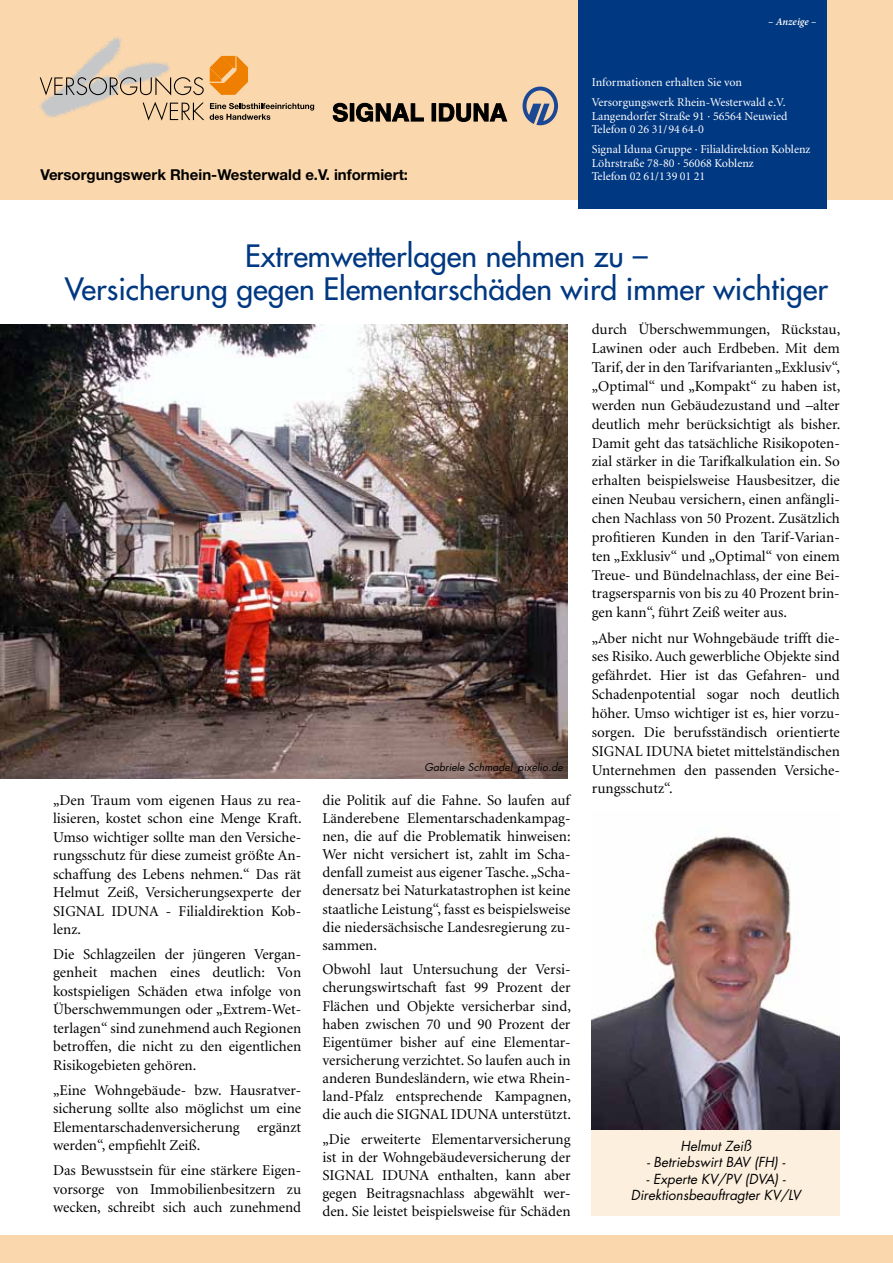
<style>
.page{position:relative;width:893px;height:1263px;background:#fff}
.page>*{position:absolute;margin:0;border:0;box-sizing:border-box;transform-origin:0 0}
.t1{font:30px/33px "Futura LT";color:#003882;text-align:center}
.t2{font:15px/18.9px "Minion LT";color:#000;text-align:justify}
.t3{font:700 15px "Helvetica Neue LT";color:#000}
.t4{font:italic 13.5px/16.2px "Futura LT";color:#000;text-align:center}
.t5{font:12px/13.5px "Minion LT";color:#fff}
.t6{font:italic 10.5px "Futura LT";color:#000}
.t7{font:italic 600 10.5px "Minion Pro";color:#fff}
</style>
<div class="page">
<div style="left:592px;top:1123px;width:248px;height:93px;background:#fdefde"></div>
<div style="left:0;top:0;width:893px;height:200px;background:#fad7ac"></div>
<img style="left:39px;top:37px;width:131px;height:81px">
<svg style="left:40px;top:77px;width:164px;height:18px"></svg>
<svg style="left:143px;top:102px;width:61px;height:19px"></svg>
<svg style="left:210px;top:103px;width:104px;height:17px"></svg>
<svg style="left:210px;top:56px;width:38px;height:38px"></svg>
<svg style="left:333px;top:103px;width:15px;height:19px"></svg>
<div style="left:350px;top:104px;width:4px;height:17px;border:1px solid #000"></div>
<svg style="left:356px;top:103px;width:68px;height:19px"></svg>
<div style="left:432px;top:104px;width:4px;height:17px;border:1px solid #000"></div>
<svg style="left:439px;top:104px;width:68px;height:18px"></svg>
<svg style="left:523px;top:87px;width:35px;height:38px"></svg>
<div style="left:578px;top:0;width:249px;height:208px;background:#003882"></div>
<div style="left:0;top:1236px;width:893px;height:27px;background:#fad7ac"></div>
<img style="left:592px;top:836px;width:248px;height:293px">
<img style="left:0;top:324px;width:568px;height:454px">
<p class="t3" style="left:40px;top:165px;width:369px">Versorgungswerk Rhein-Westerwald e.V. informiert:</p>
<p class="t7" style="left:768px;top:14px;width:50px">– Anzeige –</p>
<p class="t5" style="left:592px;top:73px;width:195px;line-height:20px">Informationen erhalten Sie von<br>Versorgungswerk Rhein-Westerwald e.V.</p>
<p class="t5" style="left:592px;top:109px;width:197px">Langendorfer Straße 91 · 56564 Neuwied<br>Telefon 0 26 31/94 64-0</p>
<p class="t5" style="left:592px;top:143px;width:220px">Signal Iduna Gruppe · Filialdirektion Koblenz<br>Löhrstraße 78-80 · 56068 Koblenz<br>Telefon 02 61/139 01 21</p>
<h1 class="t1" style="left:65px;top:239px;width:765px">Extremwetterlagen nehmen zu –<br>Versicherung gegen Elementarschäden wird immer wichtiger</h1>
<p class="t2" style="left:592px;top:321px;width:250px">durch Überschwemmungen, Rückstau, Lawinen oder auch Erdbeben. Mit dem Tarif, der in den Tarifvarianten „Exklusiv“, „Optimal“ und „Kompakt“ zu haben ist, werden nun Gebäudezustand und –alter deutlich mehr berücksichtigt als bisher.<br>Damit geht das tatsächliche Risikopoten&shy;zial stärker in die Tarifkalkulation ein. So erhalten beispielsweise Hausbesitzer, die einen Neubau versichern, einen anfängli&shy;chen Nachlass von 50 Prozent. Zusätzlich profitieren Kunden in den Tarif-Varian&shy;ten „Exklusiv“ und „Optimal“ von einem Treue- und Bündelnachlass, der eine Bei&shy;tragsersparnis von bis zu 40 Prozent brin&shy;gen kann“, führt Zeiß weiter aus.</p>
<p class="t2" style="left:592px;top:629px;width:250px">„Aber nicht nur Wohngebäude trifft die&shy;ses Risiko. Auch gewerbliche Objekte sind gefährdet. Hier ist das Gefahren- und Schadenpotential sogar noch deutlich höher. Umso wichtiger ist es, hier vorzu&shy;sorgen. Die berufsständisch orientierte SIGNAL IDUNA bietet mittelständischen Unternehmen den passenden Versiche&shy;rungsschutz“.</p>
<p class="t6" style="left:424px;top:760px;width:140px">Gabriele Schmadel_pixelio.de</p>
<p class="t2" style="left:322px;top:791px;width:250px;line-height:18.1px">die Politik auf die Fahne. So laufen auf Länderebene Elementarschadenkampag&shy;nen, die auf die Problematik hinweisen:<br>Wer nicht versichert ist, zahlt im Scha&shy;denfall zumeist aus eigener Tasche. „Scha&shy;denersatz bei Naturkatastrophen ist keine staatliche Leistung“, fasst es beispielsweise die niedersächsische Landesregierung zu&shy;sammen.</p>
<p class="t2" style="left:322px;top:961px;width:250px;line-height:18.1px">Obwohl laut Untersuchung der Versi&shy;cherungswirtschaft fast 99 Prozent der Flächen und Objekte versicherbar sind, haben zwischen 70 und 90 Prozent der Eigentümer bisher auf eine Elementar&shy;versicherung verzichtet. So laufen auch in anderen Bundesländern, wie etwa Rhein&shy;land-Pfalz entsprechende Kampagnen, die auch die SIGNAL IDUNA unterstützt.</p>
<p class="t2" style="left:322px;top:1130px;width:250px;line-height:18.1px">„Die erweiterte Elementarversicherung ist in der Wohngebäudeversicherung der SIGNAL IDUNA enthalten, kann aber gegen Beitragsnachlass abgewählt wer&shy;den. Sie leistet beispielsweise für Schäden</p>
<p class="t2" style="left:53px;top:791px;width:250px;line-height:18.5px">„Den Traum vom eigenen Haus zu rea&shy;lisieren, kostet schon eine Menge Kraft.<br>Umso wichtiger sollte man den Versiche&shy;rungsschutz für diese zumeist größte An&shy;schaffung des Lebens nehmen.“ Das rät Helmut Zeiß, Versicherungsexperte der SIGNAL IDUNA - Filialdirektion Kob&shy;lenz.</p>
<p class="t2" style="left:53px;top:945px;width:250px;line-height:18.5px">Die Schlagzeilen der jüngeren Vergan&shy;genheit machen eines deutlich: Von kostspieligen Schäden etwa infolge von Überschwemmungen oder „Extrem-Wet&shy;terlagen“ sind zunehmend auch Regionen betroffen, die nicht zu den eigentlichen Risikogebieten gehören.</p>
<p class="t2" style="left:53px;top:1081px;width:250px;line-height:18.5px">„Eine Wohngebäude- bzw. Hausratver&shy;sicherung sollte also möglichst um eine Elementarschadenversicherung ergänzt werden“, empfiehlt Zeiß.</p>
<p class="t2" style="left:53px;top:1161px;width:250px;line-height:18.5px">Das Bewusstsein für eine stärkere Eigen&shy;vorsorge von Immobilienbesitzern zu wecken, schreibt sich auch zunehmend</p>
<p class="t4" style="left:680px;top:1138px;width:72px">Helmut Zeiß</p>
<p class="t4" style="left:647px;top:1154px;width:140px">- Betriebswirt BAV (FH) -</p>
<p class="t4" style="left:631px;top:1171px;width:171px">- Experte KV/PV (DVA) -<br>Direktionsbeauftragter KV/LV</p>
</div>
